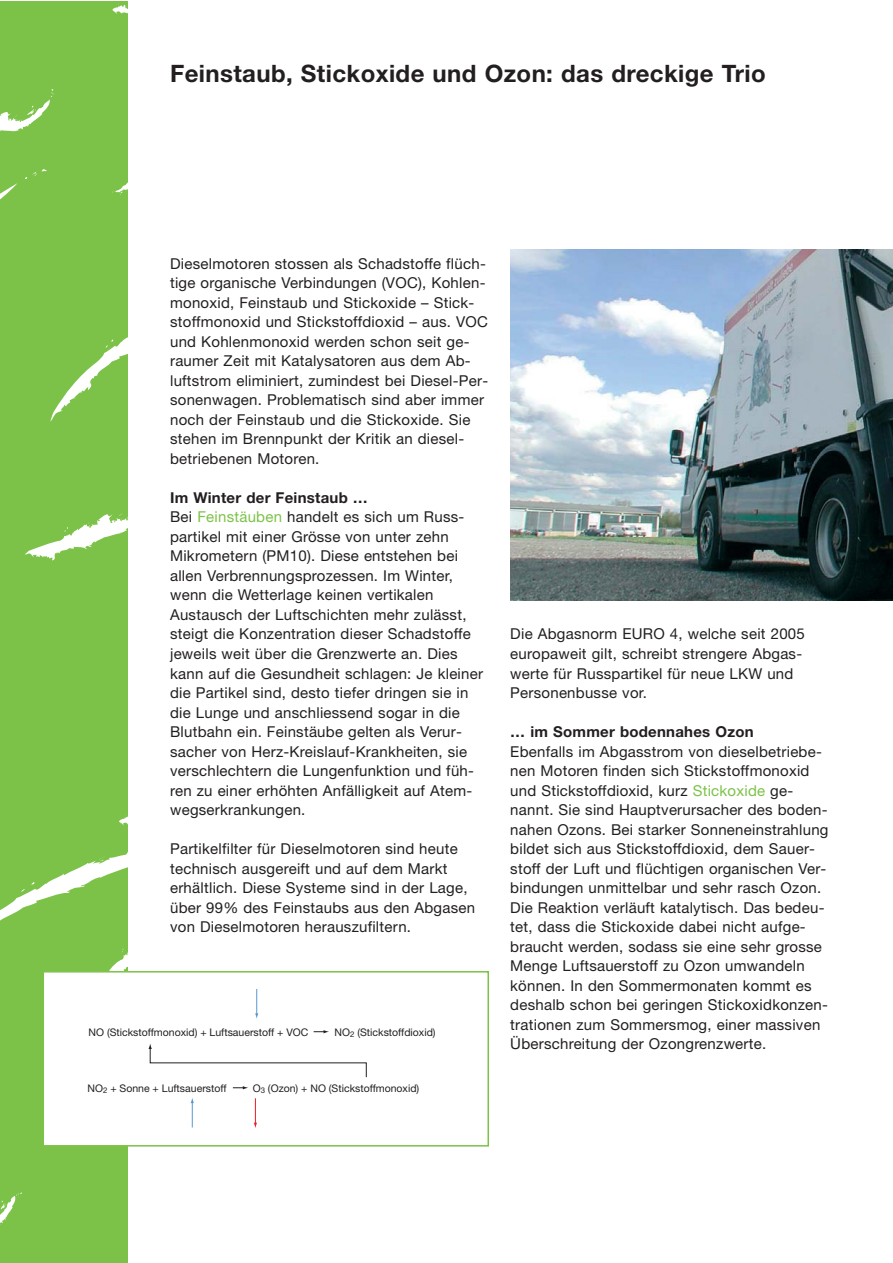
<style>
.page{position:relative;width:893px;height:1263px;background:#fff}
.page>*{position:absolute;margin:0;border:0;box-sizing:border-box;transform-origin:0 0}
.t1{font:700 24px "Helvetica Neue LT Std";letter-spacing:.015em;color:#231f20}
.t2{font:15px/19.5px "Helvetica Neue LT Std";letter-spacing:.015em;color:#231f20}
.t3{font:700 15px "Helvetica Neue LT Std";letter-spacing:.015em;color:#231f20}
.t4{font:10.5px "Helvetica Neue LT Std";color:#231f20}
.s1{font-weight:700}
.s2{color:#7cc248}
</style>
<div class="page">
<div style="left:0;top:1px;width:128px;height:1262px;background:#7cc248"></div>
<svg style="left:25px;top:169px;width:22px;height:10px"></svg>
<svg style="left:0;top:183px;width:17px;height:17px"></svg>
<svg style="left:0;top:89px;width:55px;height:43px"></svg>
<svg style="left:25px;top:513px;width:103px;height:47px"></svg>
<svg style="left:112px;top:3px;width:16px;height:11px"></svg>
<svg style="left:50px;top:337px;width:78px;height:85px"></svg>
<svg style="left:112px;top:182px;width:16px;height:13px"></svg>
<svg style="left:0;top:815px;width:128px;height:156px"></svg>
<svg style="left:0;top:1192px;width:22px;height:33px"></svg>
<div style="left:43px;top:972px;width:445px;height:174px;background:#fff"></div>
<svg style="left:255px;top:989px;width:3px;height:30px"></svg>
<svg style="left:254px;top:1098px;width:3px;height:30px"></svg>
<svg style="left:191px;top:1098px;width:3px;height:29px"></svg>
<svg style="left:314px;top:1030px;width:15px;height:3px"></svg>
<svg style="left:149px;top:1043px;width:218px;height:35px"></svg>
<svg style="left:233px;top:1086px;width:15px;height:3px"></svg>
<div style="left:43px;top:971px;width:446px;height:175px;border:2px solid #7cc248"></div>
<img style="left:510px;top:249px;width:383px;height:351px">
<h1 class="t1" style="left:170px;top:65px;width:597px">Feinstaub, Stickoxide und Ozon: das dreckige Trio</h1>
<p class="t2" style="left:170px;top:255px;width:320px">Dieselmotoren stossen als Schadstoffe flüch&shy;tige organische Verbindungen (VOC), Kohlen&shy;monoxid, Feinstaub und Stickoxide – Stick&shy;stoffmonoxid und Stickstoffdioxid – aus. VOC und Kohlenmonoxid werden schon seit ge&shy;raumer Zeit mit Katalysatoren aus dem Ab&shy;luftstrom eliminiert, zumindest bei Diesel-Per&shy;sonenwagen. Problematisch sind aber immer noch der Feinstaub und die Stickoxide. Sie stehen im Brennpunkt der Kritik an diesel&shy;betriebenen Motoren.</p>
<p class="t2" style="left:170px;top:489px;width:315px"><span class="s1">Im Winter der Feinstaub …<br></span>Bei <span class="s2">Feinstäuben</span> handelt es sich um Russ&shy;partikel mit einer Grösse von unter zehn Mikrometern (PM10). Diese entstehen bei allen Verbrennungsprozessen. Im Winter, wenn die Wetterlage keinen vertikalen Austausch der Luftschichten mehr zulässt, steigt die Konzentration dieser Schadstoffe jeweils weit über die Grenzwerte an. Dies kann auf die Gesundheit schlagen: Je kleiner die Partikel sind, desto tiefer dringen sie in die Lunge und anschliessend sogar in die Blutbahn ein. Feinstäube gelten als Verur&shy;sacher von Herz-Kreislauf-Krankheiten, sie verschlechtern die Lungenfunktion und füh&shy;ren zu einer erhöhten Anfälligkeit auf Atem&shy;wegserkrankungen.</p>
<p class="t2" style="left:170px;top:840px;width:307px">Partikelfilter für Dieselmotoren sind heute technisch ausgereift und auf dem Markt erhältlich. Diese Systeme sind in der Lage, über 99% des Feinstaubs aus den Abgasen von Dieselmotoren herauszufiltern.</p>
<p class="t4" style="left:89px;top:1028px;width:221px">NO (Stickstoffmonoxid) + Luftsauerstoff + VOC</p>
<p class="t4" style="left:335px;top:1028px;width:103px">NO<sub>2</sub> (Stickstoffdioxid)</p>
<p class="t4" style="left:87px;top:1084px;width:140px">NO<sub>2</sub> + Sonne + Luftsauerstoff</p>
<p class="t4" style="left:253px;top:1084px;width:168px">O<sub>3</sub> (Ozon) + NO (Stickstoffmonoxid)</p>
<p class="t2" style="left:510px;top:626px;width:296px">Die Abgasnorm EURO 4, welche seit 2005 europaweit gilt, schreibt strengere Abgas&shy;werte für Russpartikel für neue LKW und Personenbusse vor.</p>
<p class="t3" style="left:510px;top:726px;width:245px">… im Sommer bodennahes Ozon</p>
<p class="t2" style="left:510px;top:743px;width:320px">Ebenfalls im Abgasstrom von dieselbetriebe&shy;nen Motoren finden sich Stickstoffmonoxid und Stickstoffdioxid, kurz <span class="s2">Stickoxide</span> ge&shy;nannt. Sie sind Hauptverursacher des boden&shy;nahen Ozons. Bei starker Sonneneinstrahlung bildet sich aus Stickstoffdioxid, dem Sauer&shy;stoff der Luft und flüchtigen organischen Ver&shy;bindungen unmittelbar und sehr rasch Ozon.<br>Die Reaktion verläuft katalytisch. Das bedeu&shy;tet, dass die Stickoxide dabei nicht aufge&shy;braucht werden, sodass sie eine sehr grosse Menge Luftsauerstoff zu Ozon umwandeln können. In den Sommermonaten kommt es deshalb schon bei geringen Stickoxidkonzen&shy;trationen zum Sommersmog, einer massiven Überschreitung der Ozongrenzwerte.</p>
</div>
